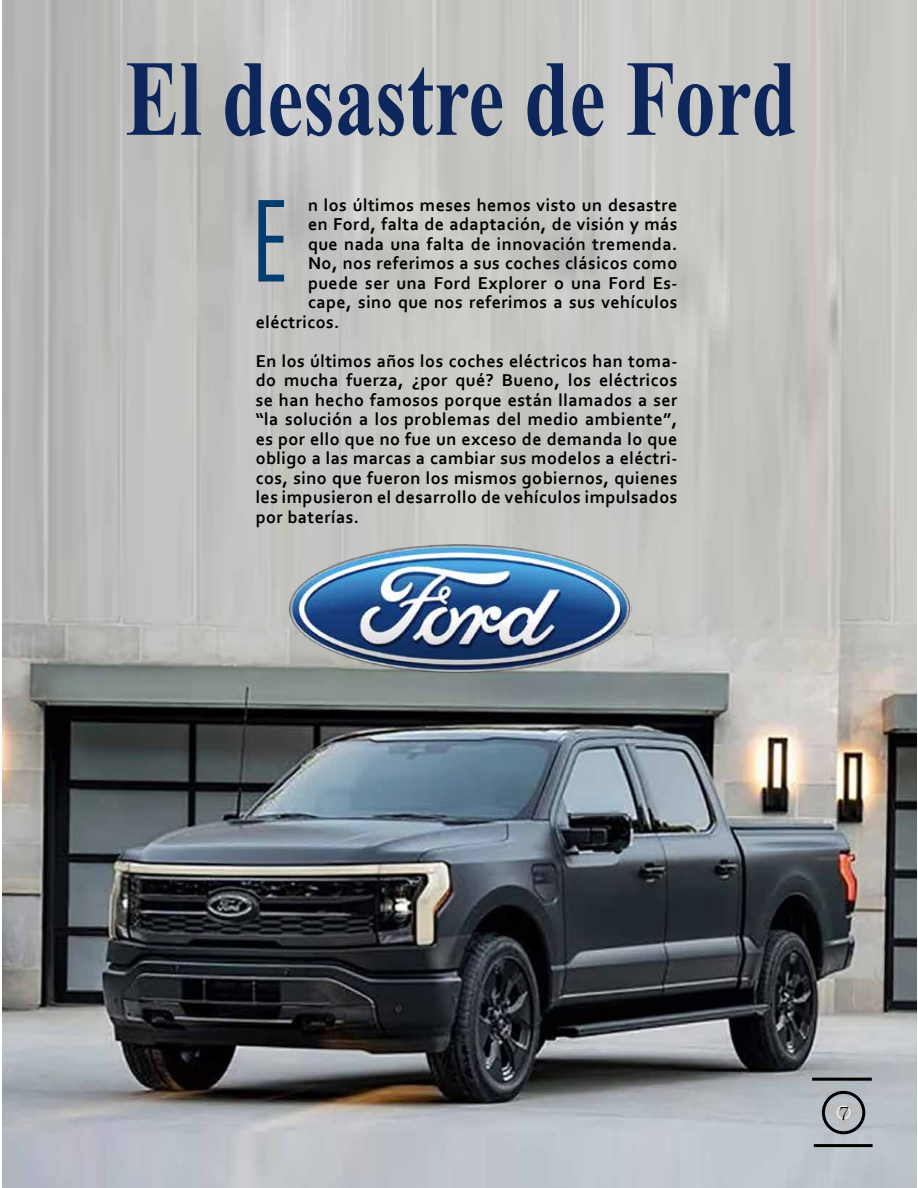
<style>
.page{position:relative;width:918px;height:1188px;background:#fff}
.page>*{position:absolute;margin:0;border:0;box-sizing:border-box;transform-origin:0 0}
.t1{font:700 108px "Times New Roman";color:#0d275c;scale:.75 1}
.t2{font:300 condensed 108px "Futura";color:#003d6f}
.t3{font:700 18px/19.5px "Corbel";letter-spacing:.025em;color:#000;text-align:justify}
.t4{font:500 18px "Adobe Myungjo Std";color:#000}
</style>
<div class="page">
<img style="left:2px;top:0;width:915px;height:1188px">
<img style="left:287px;top:542px;width:345px;height:132px">
<div style="left:822px;top:1091px;width:43px;height:43px;border:3px solid #000;border-radius:50%"></div>
<hr style="left:812px;top:1078px;width:60px;height:3px;background:#000">
<hr style="left:814px;top:1144px;width:59px;height:3px;background:#000">
<svg style="left:823px;top:1096px;width:41px;height:34px"></svg>
<div style="left:837px;top:1106px;width:13px;height:13px;border:1px solid #fff;border-radius:50%"></div>
<h1 class="t1" style="left:125px;top:21px;width:896px">El desastre de Ford</h1>
<p class="t3" style="left:308px;top:195px;width:371px">n los últimos meses hemos visto un desastre</p>
<p class="t3" style="left:308px;top:214px;width:371px">en Ford, falta de adaptación, de visión y más</p>
<p class="t3" style="left:308px;top:234px;width:371px">que nada una falta de innovación tremenda.</p>
<p class="t3" style="left:308px;top:253px;width:371px">No, nos referimos a sus coches clásicos como</p>
<p class="t3" style="left:308px;top:273px;width:371px">puede ser una Ford Explorer o una Ford Es-</p>
<p class="t3" style="left:308px;top:292px;width:371px">cape, sino que nos referimos a sus vehículos</p>
<p class="t3" style="left:256px;top:312px;width:85px">eléctricos.</p>
<p class="t3" style="left:256px;top:351px;width:423px">En los últimos años los coches eléctricos han toma&shy;do mucha fuerza, ¿por qué? Bueno, los eléctricos se han hecho famosos porque están llamados a ser “la solución a los problemas del medio ambiente”, es por ello que no fue un exceso de demanda lo que obligo a las marcas a cambiar sus modelos a eléctri&shy;cos, sino que fueron los mismos gobiernos, quienes les impusieron el desarrollo de vehículos impulsados por baterías.</p>
<h1 class="t2" style="left:252px;top:178px;width:38px">E</h1>
<p class="t4" style="left:839px;top:1104px;width:13px">7</p>
</div>
